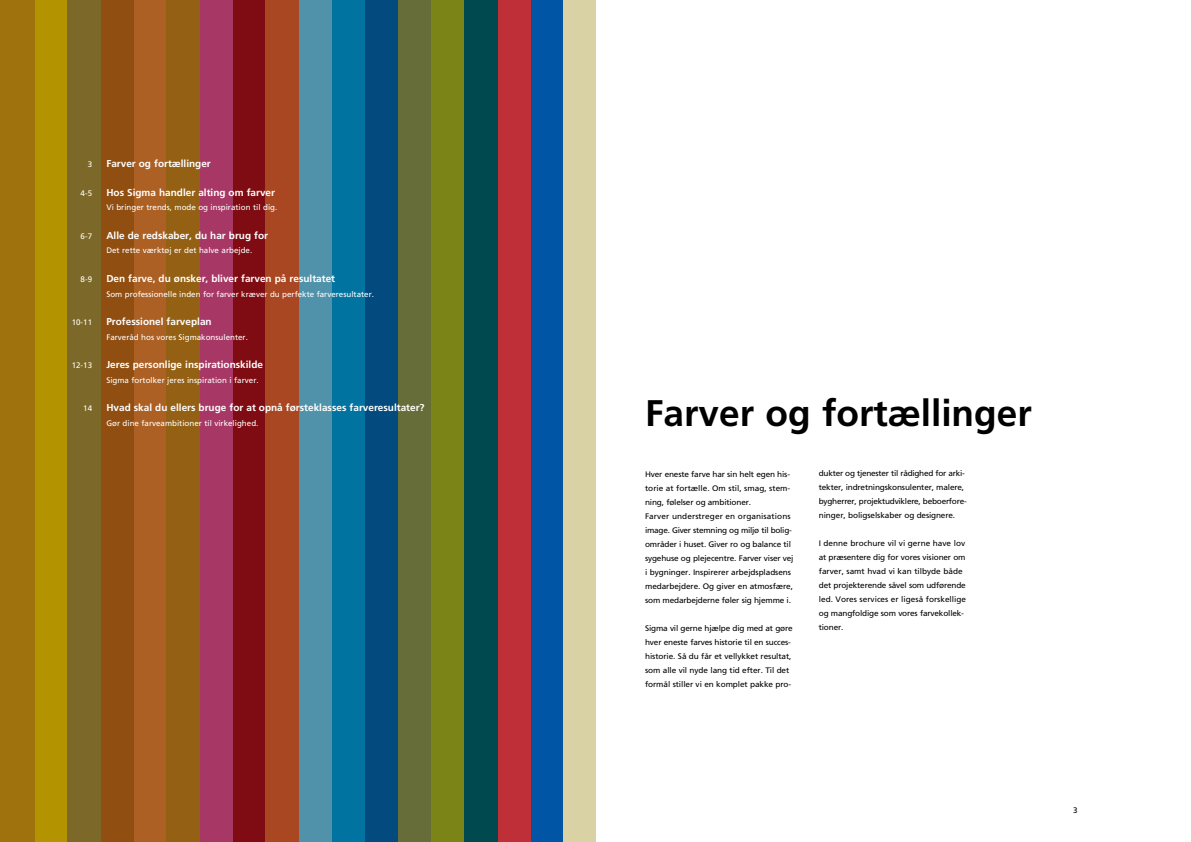
<style>
.page{position:relative;width:1191px;height:842px;background:#fff}
.page>*{position:absolute;margin:0;border:0;box-sizing:border-box;transform-origin:0 0}
.t1{font:700 37px "Frutiger LT Std";color:#000}
.t2{font:700 10px "Frutiger LT Std";color:#fff}
.t3{font:8px/14px "Frutiger LT Std";letter-spacing:-.02em;color:#000}
.t4{font:8px "Frutiger LT Std";color:#fff}
</style>
<div class="page">
<div style="left:497px;top:0;width:33px;height:842px;background:#be2f37"></div>
<div style="left:530px;top:0;width:33px;height:842px;background:#0055a4"></div>
<div style="left:563px;top:0;width:32px;height:842px;background:#d8d2a4"></div>
<svg style="left:0;top:0;width:497px;height:842px;background:#715f3b"></svg>
<p class="t4" style="left:88px;top:160px;width:6px">3</p>
<p class="t4" style="left:81px;top:189px;width:13px">4-5</p>
<p class="t4" style="left:81px;top:232px;width:13px">6-7</p>
<p class="t4" style="left:81px;top:275px;width:13px">8-9</p>
<p class="t4" style="left:72px;top:318px;width:22px">10-11</p>
<p class="t4" style="left:72px;top:361px;width:22px">12-13</p>
<p class="t4" style="left:83px;top:404px;width:10px">14</p>
<p class="t2" style="left:106px;top:158px;width:106px">Farver og fortællinger</p>
<p class="t2" style="left:106px;top:187px;width:170px">Hos Sigma handler alting om farver</p>
<p class="t4" style="left:106px;top:203px;width:172px">Vi bringer trends, mode og inspiration til dig.</p>
<p class="t2" style="left:106px;top:230px;width:163px">Alle de redskaber, du har brug for</p>
<p class="t4" style="left:106px;top:246px;width:147px">Det rette værktøj er det halve arbejde.</p>
<p class="t2" style="left:106px;top:273px;width:230px">Den farve, du ønsker, bliver farven på resultatet</p>
<p class="t4" style="left:106px;top:289px;width:269px">Som professionelle inden for farver kræver du perfekte farveresultater.</p>
<p class="t2" style="left:106px;top:316px;width:107px">Professionel farveplan</p>
<p class="t4" style="left:106px;top:332px;width:143px">Farveråd hos vores Sigmakonsulenter.</p>
<p class="t2" style="left:106px;top:359px;width:158px">Jeres personlige inspirationskilde</p>
<p class="t4" style="left:106px;top:375px;width:154px">Sigma fortolker jeres inspiration i farver.</p>
<p class="t2" style="left:106px;top:402px;width:320px">Hvad skal du ellers bruge for at opnå førsteklasses farveresultater?</p>
<p class="t4" style="left:106px;top:418px;width:154px">Gør dine farveambitioner til virkelighed.</p>
<h1 class="t1" style="left:645px;top:391px;width:388px">Farver og fortællinger</h1>
<p class="t3" style="left:645px;top:467px;width:150px">Hver eneste farve har sin helt egen his&shy;torie at fortælle. Om stil, smag, stem&shy;ning, følelser og ambitioner.<br>Farver understreger en organisations image. Giver stemning og miljø til bolig&shy;områder i huset. Giver ro og balance til sygehuse og plejecentre. Farver viser vej i bygninger. Inspirerer arbejdspladsens medarbejdere. Og giver en atmosfære, som medarbejderne føler sig hjemme i.</p>
<p class="t3" style="left:645px;top:621px;width:149px">Sigma vil gerne hjælpe dig med at gøre hver eneste farves historie til en succes&shy;historie. Så du får et vellykket resultat, som alle vil nyde lang tid efter. Til det formål stiller vi en komplet pakke pro-</p>
<p class="t3" style="left:819px;top:467px;width:149px">dukter og tjenester til rådighed for arki&shy;tekter, indretningskonsulenter, malere, bygherrer, projektudviklere, beboerfore&shy;ninger, boligselskaber og designere.</p>
<p class="t3" style="left:819px;top:537px;width:149px">I denne brochure vil vi gerne have lov at præsentere dig for vores visioner om farver, samt hvad vi kan tilbyde både det projekterende såvel som udførende led. Vores services er ligeså forskellige og mangfoldige som vores farvekollek&shy;tioner.</p>
<p class="t3" style="left:1073px;top:803px;width:6px">3</p>
</div>
